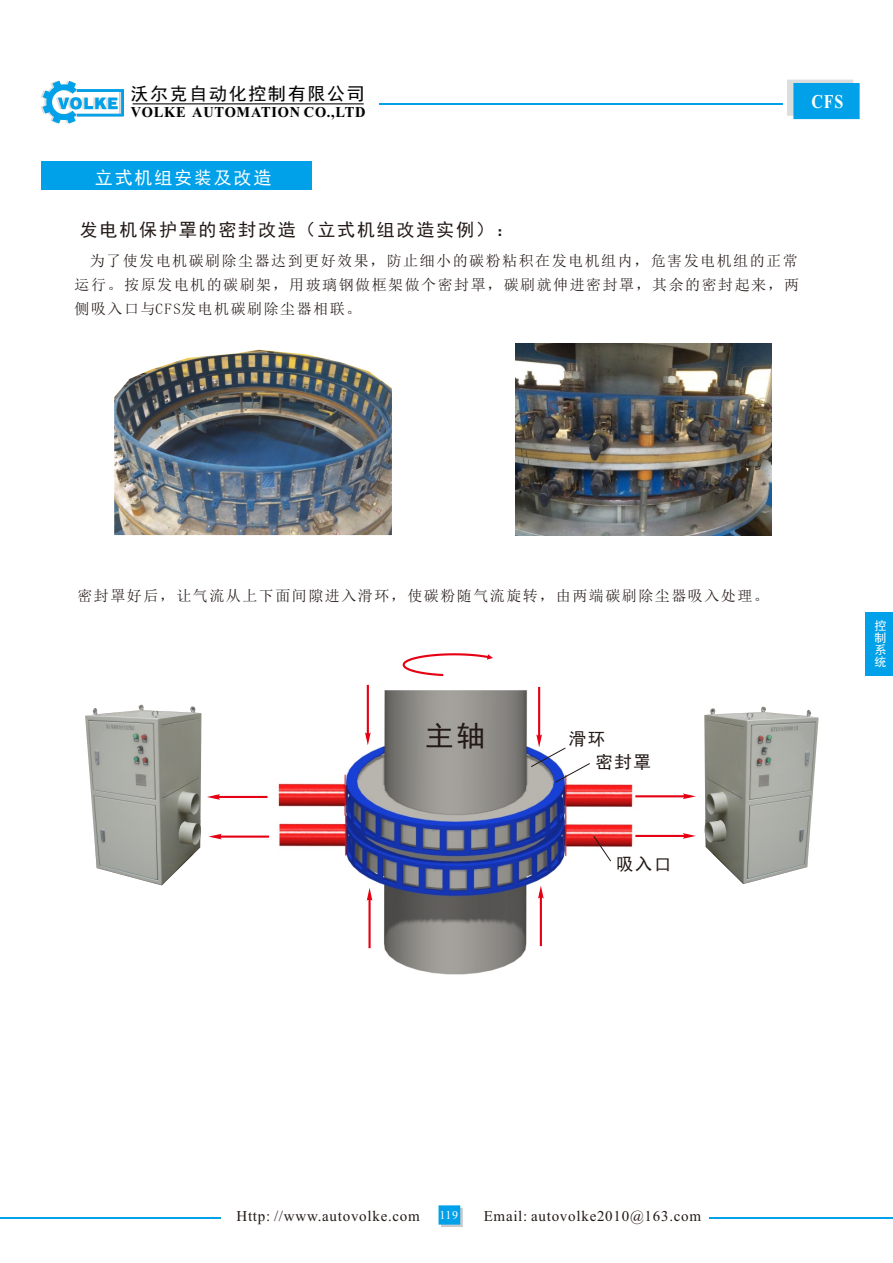
<style>
.page{position:relative;width:893px;height:1263px;background:#fff}
.page>*{position:absolute;margin:0;border:0;box-sizing:border-box;transform-origin:0 0}
.t1{font:28.65px "Sim Hei";color:#231916}
.t2{font:700 19.5px "Times New Roman";color:#fff;scale:.82 1}
.t3{font:18px "Sim Hei";letter-spacing:.1em;color:#231916}
.t4{font:18px "Sim Hei";letter-spacing:.1em;color:#fff}
.t5{font:17.85px "Sim Hei";letter-spacing:.1em;color:#000}
.t6{font:17.25px/22.5px "Sim Hei";letter-spacing:.1em;color:#231916}
.t7{font:15px/24px "Sim Sun";letter-spacing:.1em;color:#231916;text-align:justify}
.t8{font:15px "Times New Roman";letter-spacing:.05em;color:#231916}
.t9{font:700 15px "Times New Roman";letter-spacing:.05em;color:#000;scale:.96 1}
.t10{font:12px/12px "Sim Hei";color:#fff;text-align:justify}
.t11{font:12px "Times New Roman";color:#fff}
</style>
<div class="page">
<img style="left:269px;top:690px;width:364px;height:285px">
<svg style="left:365px;top:685px;width:6px;height:60px"></svg>
<svg style="left:207px;top:794px;width:60px;height:6px"></svg>
<svg style="left:209px;top:834px;width:60px;height:5px"></svg>
<svg style="left:635px;top:793px;width:61px;height:6px"></svg>
<svg style="left:635px;top:833px;width:61px;height:6px"></svg>
<img style="left:704px;top:707px;width:115px;height:177px">
<img style="left:770px;top:770px;width:36px;height:25px">
<img style="left:704px;top:820px;width:22px;height:23px">
<img style="left:85px;top:705px;width:117px;height:180px">
<img style="left:98px;top:769px;width:36px;height:25px">
<img style="left:178px;top:821px;width:23px;height:24px">
<div style="left:42px;top:162px;width:270px;height:28px;background:#00a1e9"></div>
<hr style="left:379px;top:103px;width:404px;height:2px;background:#00a1e9">
<svg style="left:41px;top:81px;width:83px;height:43px"></svg>
<hr style="left:133px;top:103px;width:231px;height:1px;background:#000">
<svg style="left:439px;top:1205px;width:24px;height:22px"></svg>
<hr style="left:709px;top:1217px;width:184px;height:1px;background:#00a1e9">
<hr style="left:0;top:1217px;width:221px;height:1px;background:#00a1e9">
<svg style="left:367px;top:888px;width:5px;height:60px"></svg>
<svg style="left:538px;top:885px;width:6px;height:61px"></svg>
<img style="left:114px;top:350px;width:278px;height:185px">
<img style="left:515px;top:343px;width:256px;height:192px">
<svg style="left:530px;top:687px;width:61px;height:96px"></svg>
<svg style="left:592px;top:835px;width:20px;height:27px"></svg>
<svg style="left:403px;top:653px;width:90px;height:23px"></svg>
<svg style="left:787px;top:80px;width:73px;height:39px;background:#24abe7"></svg>
<div style="left:865px;top:612px;width:28px;height:63px;background:#00a1e9"></div>
<p class="t5" style="left:130px;top:85px;width:236px">沃尔克自动化控制有限公司</p>
<p class="t9" style="left:131px;top:107px;width:246px">VOLKE AUTOMATION CO.,LTD</p>
<h2 class="t2" style="left:811px;top:94px;width:40px">CFS</h2>
<p class="t4" style="left:95px;top:168px;width:178px">立式机组安装及改造</p>
<p class="t3" style="left:80px;top:221px;width:435px">发电机保护罩的密封改造（立式机组改造实例）：</p>
<p class="t7" style="left:75px;top:249px;width:726px;text-indent:15px">为了使发电机碳刷除尘器达到更好效果，防止细小的碳粉粘积在发电机组内，危害发电机组的正常运行。按原发电机的碳刷架，用玻璃钢做框架做个密封罩，碳刷就伸进密封罩，其余的密封起来，两侧吸入口与CFS发电机碳刷除尘器相联。</p>
<p class="t7" style="left:77px;top:583px;width:693px">密封罩好后，让气流从上下面间隙进入滑环，使碳粉随气流旋转，由两端碳刷除尘器吸入处理。</p>
<h1 class="t1" style="left:425px;top:721px;width:62px">主轴</h1>
<p class="t6" style="left:595px;top:728px;width:57px;text-indent:-27px">滑环<br>密封罩</p>
<p class="t6" style="left:616px;top:853px;width:57px">吸入口</p>
<p class="t10" style="left:874px;top:620px;width:13px">控制系统</p>
<p class="t8" style="left:236px;top:1210px;width:185px">Http: //www.autovolke.com</p>
<p class="t8" style="left:484px;top:1210px;width:219px">Email: autovolke2010@163.com</p>
<p class="t11" style="left:439px;top:1211px;width:20px">119</p>
</div>
